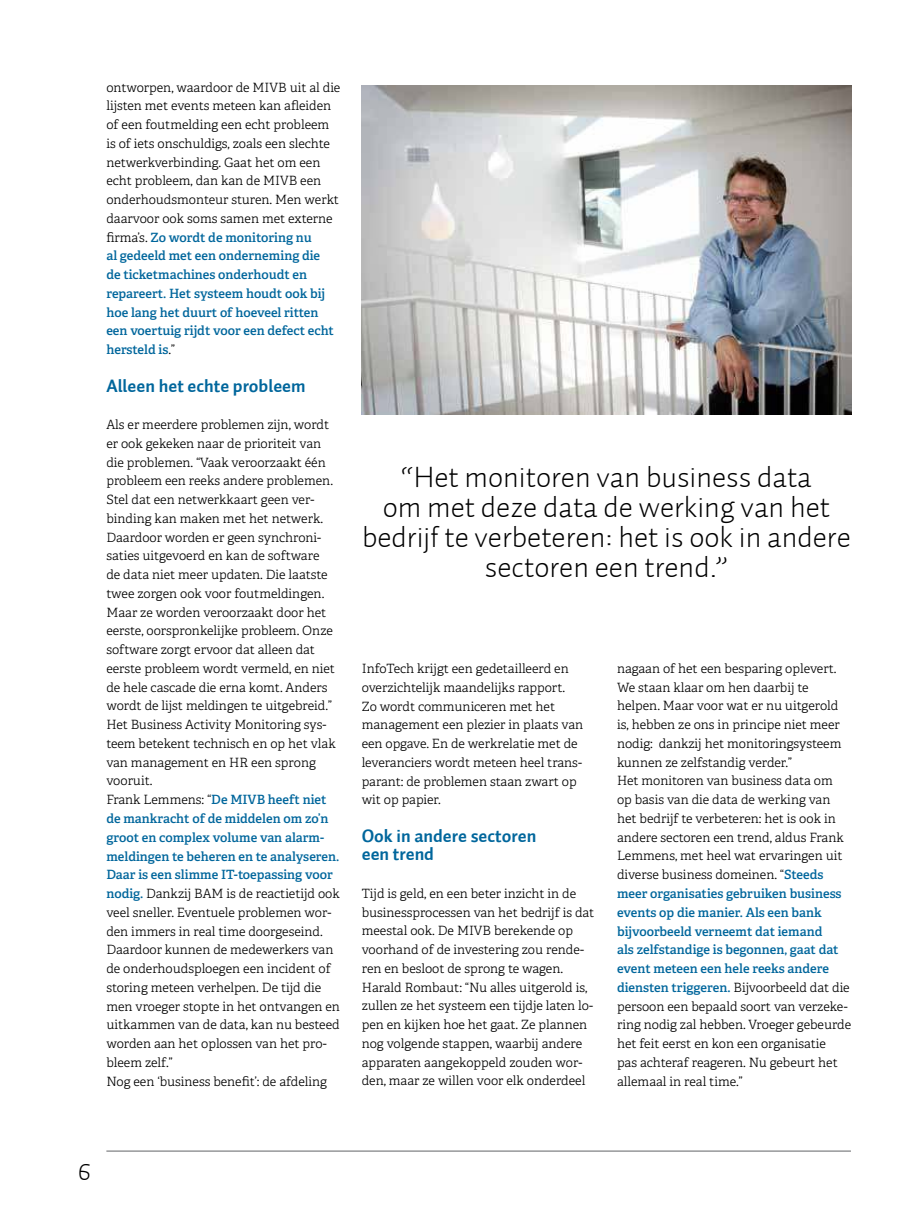
<style>
.page{position:relative;width:915px;height:1212px;background:#fff}
.page>*{position:absolute;margin:0;border:0;box-sizing:border-box;transform-origin:0 0}
.t1{font:300 30px/30px "Auto 1";color:#000;text-align:center}
.t2{font:300 27px "Auto 1";color:#000}
.t3{font:700 18px/18.8px "Auto 1";color:#00669c}
.t4{font:300 12.75px/18.8px "Adelle Basic";color:#000}
.s1{font-weight:600;color:#00669c}
</style>
<div class="page">
<hr style="left:106px;top:1151px;width:744px;height:1px;background:#626366">
<img style="left:361px;top:85px;width:489px;height:330px">
<p class="t4" style="left:106px;top:79px;width:235px">ontworpen, waardoor de MIVB uit al die lijsten met events meteen kan afleiden of een foutmelding een echt probleem is of iets onschuldigs, zoals een slechte netwerkverbinding. Gaat het om een echt probleem, dan kan de MIVB een onderhoudsmonteur sturen. Men werkt daarvoor ook soms samen met externe firma’s. <span class="s1">Zo wordt de monitoring nu<br>al gedeeld met een onderneming die<br>de ticketmachines onderhoudt en repareert. Het systeem houdt ook bij hoe lang het duurt of hoeveel ritten een voertuig rijdt voor een defect echt hersteld is</span>.”</p>
<h3 class="t3" style="left:106px;top:378px;width:201px">Alleen het echte probleem</h3>
<p class="t4" style="left:106px;top:416px;width:235px">Als er meerdere problemen zijn, wordt er ook gekeken naar de prioriteit van die problemen. “Vaak veroorzaakt één probleem een reeks andere problemen.<br>Stel dat een netwerkkaart geen ver&shy;binding kan maken met het netwerk.<br>Daardoor worden er geen synchroni&shy;saties uitgevoerd en kan de software<br>de data niet meer updaten. Die laatste twee zorgen ook voor foutmeldingen.<br>Maar ze worden veroorzaakt door het eerste, oorspronkelijke probleem. Onze software zorgt ervoor dat alleen dat eerste probleem wordt vermeld, en niet de hele cascade die erna komt. Anders wordt de lijst meldingen te uitgebreid.” Het Business Activity Monitoring sys&shy;teem betekent technisch en op het vlak van management en HR een sprong vooruit.<br>Frank Lemmens: “<span class="s1">De MIVB heeft niet de mankracht of de middelen om zo’n groot en complex volume van alarm&shy;meldingen te beheren en te analyseren.<br>Daar is een slimme IT-toepassing voor nodig.</span> Dankzij BAM is de reactietijd ook veel sneller. Eventuele problemen wor&shy;den immers in real time doorgeseind.<br>Daardoor kunnen de medewerkers van de onderhoudsploegen een incident of storing meteen verhelpen. De tijd die men vroeger stopte in het ontvangen en uitkammen van de data, kan nu besteed worden aan het oplossen van het pro&shy;bleem zelf.”<br>Nog een ‘business benefit’: de afdeling</p>
<h1 class="t1" style="left:362px;top:464px;width:490px">“Het monitoren van business data<br>om met deze data de werking van het bedrijf te verbeteren: het is ook in andere sectoren een trend.”</h1>
<p class="t4" style="left:361px;top:660px;width:223px">InfoTech krijgt een gedetailleerd en overzichtelijk maandelijks rapport.<br>Zo wordt communiceren met het management een plezier in plaats van een opgave. En de werkrelatie met de leveranciers wordt meteen heel trans&shy;parant: de problemen staan zwart op wit op papier.</p>
<h3 class="t3" style="left:361px;top:828px;width:176px">Ook in andere sectoren een trend</h3>
<p class="t4" style="left:361px;top:885px;width:234px">Tijd is geld, en een beter inzicht in de businessprocessen van het bedrijf is dat meestal ook. De MIVB berekende op voorhand of de investering zou rende&shy;ren en besloot de sprong te wagen.<br>Harald Rombaut: “Nu alles uitgerold is, zullen ze het systeem een tijdje laten lo&shy;pen en kijken hoe het gaat. Ze plannen nog volgende stappen, waarbij andere apparaten aangekoppeld zouden wor&shy;den, maar ze willen voor elk onderdeel</p>
<p class="t4" style="left:617px;top:660px;width:235px">nagaan of het een besparing oplevert.<br>We staan klaar om hen daarbij te helpen. Maar voor wat er nu uitgerold is, hebben ze ons in principe niet meer nodig: dankzij het monitoringsysteem kunnen ze zelfstandig verder.”<br>Het monitoren van business data om<br>op basis van die data de werking van het bedrijf te verbeteren: het is ook in andere sectoren een trend, aldus Frank Lemmens, met heel wat ervaringen uit diverse business domeinen. “<span class="s1">Steeds meer organisaties gebruiken business events op die manier. Als een bank bijvoorbeeld verneemt dat iemand<br>als zelfstandige is begonnen, gaat dat event meteen een hele reeks andere diensten triggeren.</span> Bijvoorbeeld dat die persoon een bepaald soort van verzeke&shy;ring nodig zal hebben. Vroeger gebeurde het feit eerst en kon een organisatie<br>pas achteraf reageren. Nu gebeurt het allemaal in real time.”</p>
<h2 class="t2" style="left:78px;top:1160px;width:14px">6</h2>
</div>
